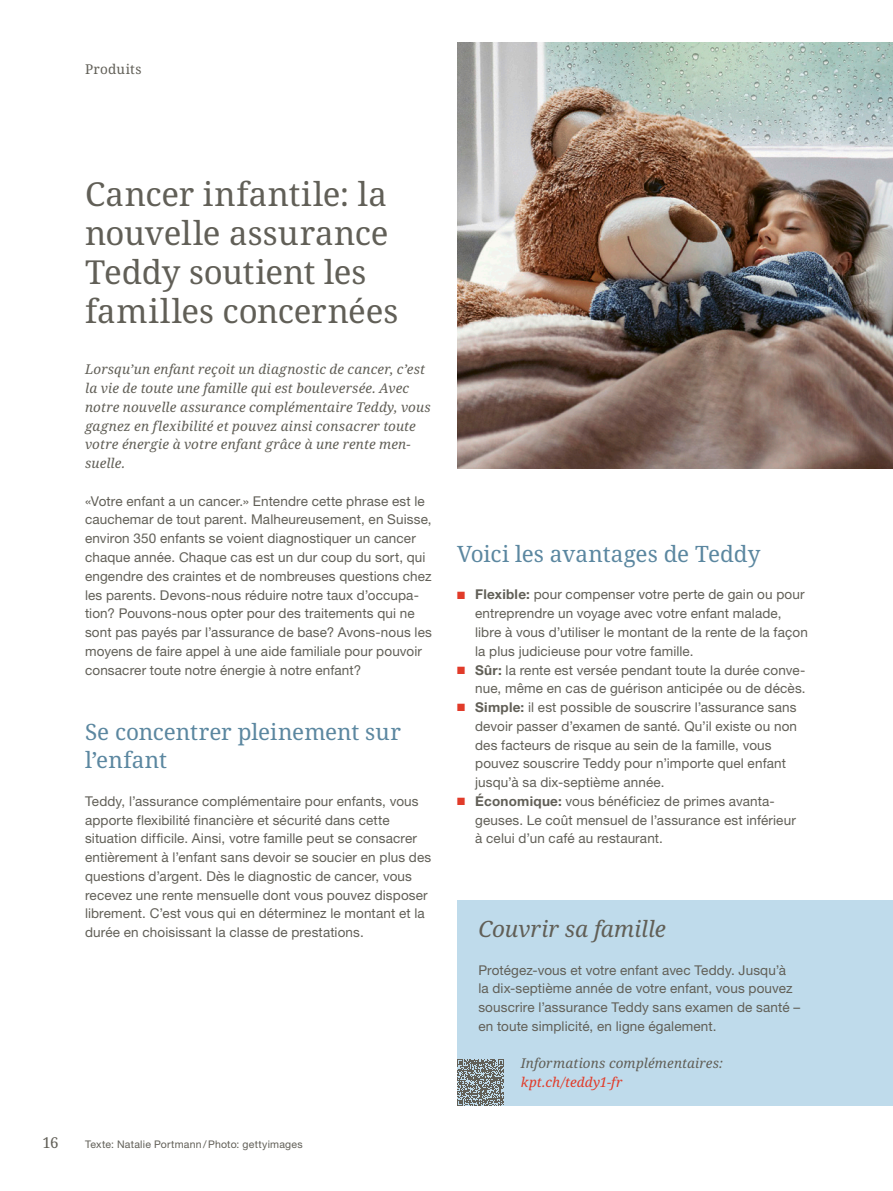
<style>
.page{position:relative;width:893px;height:1191px;background:#fff}
.page>*{position:absolute;margin:0;border:0;box-sizing:border-box;transform-origin:0 0}
.t1{font:33px/39px "Noto Serif";color:#615f57}
.t2{font:22.5px/28.2px "Noto Serif";color:#5b87a0}
.t3{font:italic 22.5px "Noto Serif";color:#615f57}
.t4{font:15px "Noto Serif";color:#615f57}
.t5{font:13.5px/18.8px "Helvetica Neue LT Std";letter-spacing:.01em;color:#615f57}
.t6{font:italic 13.5px/18.8px "Noto Serif";letter-spacing:.01em;color:#615f57}
.t7{font:italic 13.5px "Noto Serif";letter-spacing:.01em;color:#e13b29}
.t8{font:13.5px "Noto Serif";letter-spacing:.02em;color:#615f57}
.t9{font:10.5px "Helvetica Neue LT Std";letter-spacing:.025em;color:#615f57}
.s1{color:#e13b29}
.s2{font-weight:700}
</style>
<div class="page">
<img style="left:457px;top:43px;width:436px;height:425px">
<div style="left:457px;top:900px;width:436px;height:206px;background:#bfdbeb"></div>
<svg style="left:457px;top:1059px;width:47px;height:47px"></svg>
<p class="t8" style="left:85px;top:60px;width:58px">Produits</p>
<p class="t4" style="left:43px;top:1132px;width:18px">16</p>
<h1 class="t1" style="left:85px;top:175px;width:315px">Cancer infantile: la nouvelle assurance<br>Teddy soutient les familles concernées</h1>
<p class="t6" style="left:85px;top:360px;width:347px">Lorsqu’un enfant reçoit un diagnostic de cancer, c’est la vie de toute une famille qui est bouleversée. Avec notre nouvelle assurance complémentaire Teddy, vous gagnez en flexibilité et pouvez ainsi consacrer toute votre énergie à votre enfant grâce à une rente men&shy;suelle.</p>
<p class="t5" style="left:85px;top:491px;width:348px">«Votre enfant a un cancer.» Entendre cette phrase est le cauchemar de tout parent. Malheureusement, en Suisse, environ 350 enfants se voient diagnostiquer un cancer chaque année. Chaque cas est un dur coup du sort, qui engendre des craintes et de nombreuses questions chez les parents. Devons-nous réduire notre taux d’occupa&shy;tion? Pouvons-nous opter pour des traitements qui ne sont pas payés par l’assurance de base? Avons-nous les moyens de faire appel à une aide familiale pour pouvoir consacrer toute notre énergie à notre enfant?</p>
<h2 class="t2" style="left:85px;top:718px;width:317px">Se concentrer pleinement sur l’enfant</h2>
<p class="t5" style="left:85px;top:791px;width:348px">Teddy, l’assurance complémentaire pour enfants, vous apporte flexibilité financière et sécurité dans cette situation difficile. Ainsi, votre famille peut se consacrer entièrement à l’enfant sans devoir se soucier en plus des questions d’argent. Dès le diagnostic de cancer, vous recevez une rente mensuelle dont vous pouvez disposer librement. C’est vous qui en déterminez le montant et la durée en choisissant la classe de prestations.</p>
<p class="t9" style="left:85px;top:1138px;width:219px">Texte: Natalie Portmann/Photo: gettyimages</p>
<h2 class="t2" style="left:457px;top:540px;width:305px">Voici les avantages de Teddy</h2>
<p class="t5" style="left:475px;top:585px;width:334px;text-indent:-18px"><span class="s1">■</span> <span class="s2">Flexible:</span> pour compenser votre perte de gain ou pour entreprendre un voyage avec votre enfant malade, libre à vous d’utiliser le montant de la rente de la façon la plus judicieuse pour votre famille.</p>
<p class="t5" style="left:457px;top:660px;width:350px;text-align:right"><span class="s1">■</span> <span class="s2">Sûr:</span> la rente est versée pendant toute la durée conve&shy;nue, même en cas de guérison anticipée ou de décès.</p>
<p class="t5" style="left:475px;top:697px;width:323px;text-indent:-18px"><span class="s1">■</span> <span class="s2">Simple:</span> il est possible de souscrire l’assurance sans devoir passer d’examen de santé. Qu’il existe ou non des facteurs de risque au sein de la famille, vous pouvez souscrire Teddy pour n’importe quel enfant jusqu’à sa dix-septième année.</p>
<p class="t5" style="left:475px;top:791px;width:322px;text-indent:-18px"><span class="s1">■</span> <span class="s2">Économique:</span> vous bénéficiez de primes avanta&shy;geuses. Le coût mensuel de l’assurance est inférieur à celui d’un café au restaurant.</p>
<h2 class="t3" style="left:478px;top:913px;width:189px">Couvrir sa famille</h2>
<p class="t5" style="left:478px;top:960px;width:323px">Protégez-vous et votre enfant avec Teddy. Jusqu’à<br>la dix-septième année de votre enfant, vous pouvez souscrire l’assurance Teddy sans examen de santé – en toute simplicité, en ligne également.</p>
<p class="t6" style="left:521px;top:1054px;width:204px">Informations complémentaires:</p>
<p class="t7" style="left:521px;top:1073px;width:103px">kpt.ch/teddy1-fr</p>
</div>
